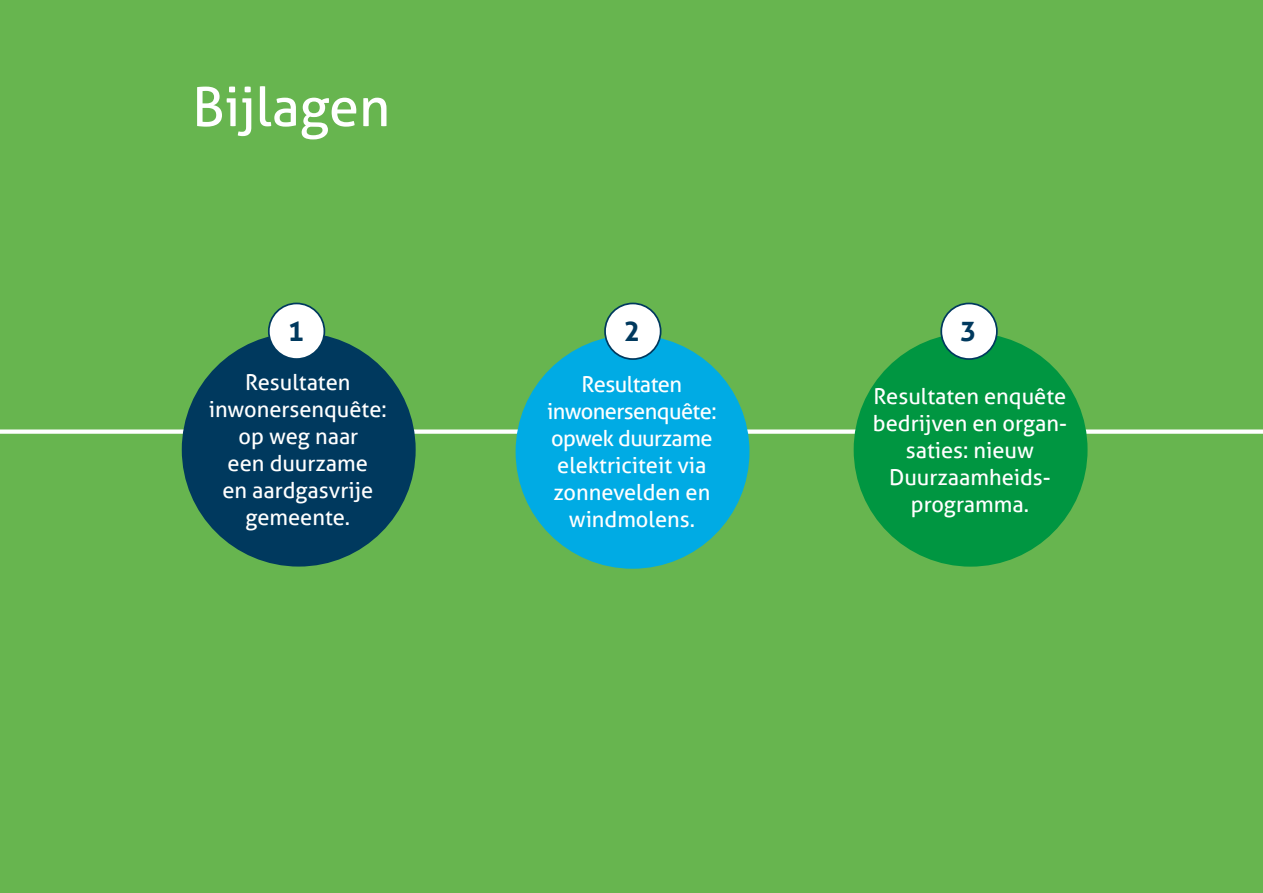
<style>
.page{position:relative;width:1263px;height:893px;background:#67b54f}
.page>*{position:absolute;margin:0;border:0;box-sizing:border-box;transform-origin:0 0}
.t1{font:54px "Aller";color:#fff}
.t2{font:700 27.3px "Aller";color:#00395e}
.P_Hoofdstuk_intro{font:21.75px/27px "Aller";color:#fff;text-align:center}
.P_Hoofdstuk_intro-2{font:21.75px/27px "Aller";letter-spacing:-.02em;color:#fff;text-align:center}
.s1{color:#67b54f}
</style>
<div class="page">
<div style="left:0;top:429px;width:1263px;height:5px;background:#fff"></div>
<div style="left:854px;top:333px;width:233px;height:234px;background:#009641;border-radius:50%"></div>
<div style="left:516px;top:335px;width:233px;height:234px;background:#00abe4;border-radius:50%"></div>
<div style="left:182px;top:333px;width:234px;height:234px;background:#00395e;border-radius:50%"></div>
<div style="left:269px;top:303px;width:55px;height:56px;background:#fff;border-radius:50%"></div>
<div style="left:268px;top:303px;width:57px;height:57px;border:2px solid #00395e;border-radius:50%"></div>
<div style="left:605px;top:303px;width:56px;height:56px;background:#fff;border-radius:50%"></div>
<div style="left:604px;top:303px;width:57px;height:57px;border:2px solid #00395e;border-radius:50%"></div>
<div style="left:941px;top:303px;width:56px;height:56px;background:#fff;border-radius:50%"></div>
<div style="left:940px;top:303px;width:58px;height:57px;border:2px solid #00395e;border-radius:50%"></div>
<p class="t1" style="left:192px;top:74px;width:212px">Bijlagen<span class="s1">.</span></p>
<p class="t2" style="left:288px;top:315px;width:18px">1</p>
<p class="P_Hoofdstuk_intro" style="left:209px;top:369px;width:179px">Resultaten inwonersenquête: op weg naar<br>een duurzame<br>en aardgasvrije gemeente.</p>
<p class="t2" style="left:624px;top:315px;width:18px">2</p>
<p class="P_Hoofdstuk_intro-2" style="left:547px;top:371px;width:171px">Resultaten inwonersenquête: opwek duurzame elektriciteit via zonnevelden en windmolens.</p>
<p class="t2" style="left:960px;top:315px;width:18px">3</p>
<p class="P_Hoofdstuk_intro" style="left:873px;top:382px;width:195px">Resultaten enquête bedrijven en organ&shy;saties: nieuw<br>Duurzaamheids&shy;programma.</p>
</div>
